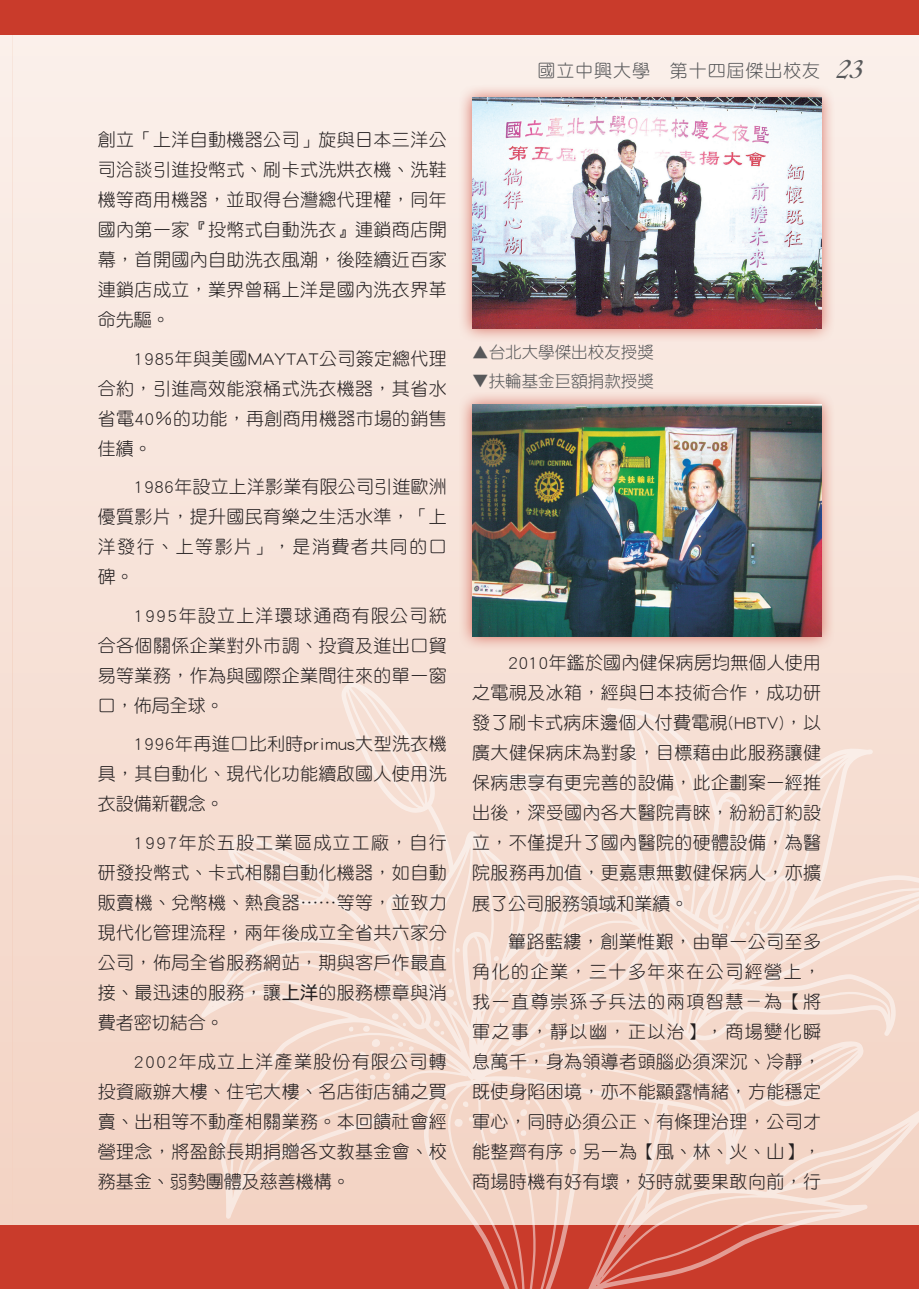
<style>
.page{position:relative;width:919px;height:1289px;background:#fff}
.page>*{position:absolute;margin:0;border:0;box-sizing:border-box;transform-origin:0 0}
.t1{font:18px/30px "DF Yuan Std W3";letter-spacing:.02em;color:#231f20;text-align:justify}
.t2{font:18px "DF Yuan Std W3";letter-spacing:.05em;color:#57585a}
.t3{font:16.5px "DF Yuan Std W3";color:#57585a}
.s1{font-family:"DF Yuan Std W7"}
.s2{font-family:"Caslon";font-style:italic;font-size:27px}
</style>
<div class="page">
<svg style="left:0;top:34px;width:13px;height:1191px;background:#f6e0d6"></svg>
<div style="left:0;top:1225px;width:13px;height:63px;background:#c93b2b"></div>
<div style="left:0;top:0;width:13px;height:34px;background:#c93b2b"></div>
<div style="left:13px;top:0;width:905px;height:1288px;background:linear-gradient(to bottom,#fbf0eb,#f3d2c2)"></div>
<div style="left:13px;top:1225px;width:905px;height:63px;background:#c93b2b"></div>
<div style="left:13px;top:0;width:905px;height:34px;background:#c93b2b"></div>
<svg style="left:201px;top:682px;width:717px;height:606px;background:#f0ccc0"></svg>
<div style="left:457px;top:83px;width:377px;height:259px;background:#c93b2b;opacity:.75"></div>
<img style="left:472px;top:98px;width:349px;height:230px">
<div style="left:457px;top:390px;width:377px;height:260px;background:#c93b2b;opacity:.75"></div>
<img style="left:472px;top:405px;width:349px;height:231px">
<p class="t1" style="left:98px;top:124px;width:350px">創立「上洋自動機器公司」旋與日本三洋公司洽談引進投幣式、刷卡式洗烘衣機、洗鞋機等商用機器，並取得台灣總代理權，同年國內第一家『投幣式自動洗衣』連鎖商店開幕，首開國內自助洗衣風潮，後陸續近百家連鎖店成立，業界曾稱上洋是國內洗衣界革命先驅。</p>
<p class="t1" style="left:98px;top:343px;width:350px;text-indent:36px">1985年與美國MAYTAT公司簽定總代理合約，引進高效能滾桶式洗衣機器，其省水省電40％的功能，再創商用機器市場的銷售佳績。</p>
<p class="t1" style="left:98px;top:471px;width:350px;text-indent:36px">1986年設立上洋影業有限公司引進歐洲優質影片，提升國民育樂之生活水準，「上洋發行、上等影片」，是消費者共同的口碑。</p>
<p class="t1" style="left:98px;top:600px;width:350px;text-indent:36px">1995年設立上洋環球通商有限公司統合各個關係企業對外市調、投資及進出口貿易等業務，作為與國際企業間往來的單一窗口，佈局全球。</p>
<p class="t1" style="left:98px;top:728px;width:350px;text-indent:36px">1996年再進口比利時primus大型洗衣機具，其自動化、現代化功能續啟國人使用洗衣設備新觀念。</p>
<p class="t1" style="left:98px;top:827px;width:350px;text-indent:36px">1997年於五股工業區成立工廠，自行研發投幣式、卡式相關自動化機器，如自動販賣機、兌幣機、熱食器……等等，並致力現代化管理流程，兩年後成立全省共六家分公司，佈局全省服務網站，期與客戶作最直接、最迅速的服務，讓<span class="s1">上洋</span>的服務標章與消費者密切結合。</p>
<p class="t1" style="left:98px;top:1045px;width:350px;text-indent:36px">2002年成立上洋產業股份有限公司轉投資廠辦大樓、住宅大樓、名店街店舖之買賣、出租等不動產相關業務。本回饋社會經營理念，將盈餘長期捐贈各文教基金會、校務基金、弱勢團體及慈善機構。</p>
<p class="t2" style="left:537px;top:61px;width:325px">國立中興大學　第十四屆傑出校友 <span class="s2">23</span></p>
<p class="t3" style="left:472px;top:343px;width:183px">▲台北大學傑出校友授獎</p>
<p class="t3" style="left:472px;top:372px;width:183px">▼扶輪基金巨額捐款授獎</p>
<p class="t1" style="left:472px;top:647px;width:350px;text-indent:36px">2010年鑑於國內健保病房均無個人使用之電視及冰箱，經與日本技術合作，成功研發了刷卡式病床邊個人付費電視(HBTV)，以廣大健保病床為對象，目標藉由此服務讓健保病患享有更完善的設備，此企劃案一經推出後，深受國內各大醫院青睞，紛紛訂約設立，不僅提升了國內醫院的硬體設備，為醫院服務再加值，更嘉惠無數健保病人，亦擴展了公司服務領域和業績。</p>
<p class="t1" style="left:472px;top:926px;width:350px;text-indent:36px">篳路藍縷，創業惟艱，由單一公司至多角化的企業，三十多年來在公司經營上，我一直尊崇孫子兵法的兩項智慧－為【將軍之事，靜以幽，正以治】，商場變化瞬息萬千，身為領導者頭腦必須深沉、冷靜，既使身陷困境，亦不能顯露情緒，方能穩定軍心，同時必須公正、有條理治理，公司才能整齊有序。另一為【風、林、火、山】，商場時機有好有壞，好時就要果敢向前，行</p>
</div>
